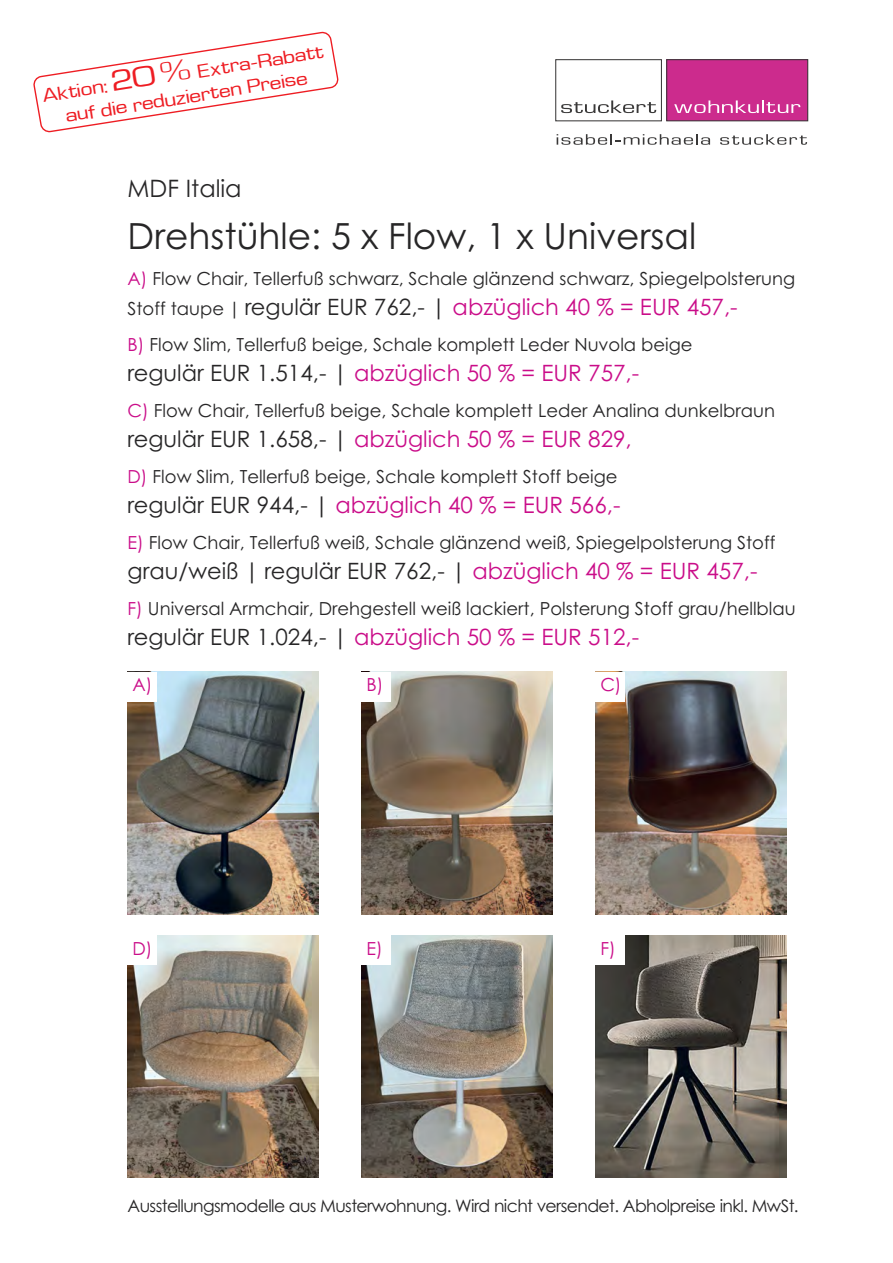
<style>
.page{position:relative;width:893px;height:1263px;background:#fff}
.page>*{position:absolute;margin:0;border:0;box-sizing:border-box;transform-origin:0 0}
.t1{font:36px "Century Gothic";color:#272627}
.t2{font:24px "Century Gothic";color:#272627}
.t3{font:22.5px "Century Gothic";color:#ca0d89}
.t4{font:22.5px "Century Gothic";color:#272627}
.t5{font:19.5px/23.4px "Waukegan LDO Extended";color:#ee1d23;text-align:center}
.t6{font:18px "Century Gothic";color:#272627}
.t7{font:18px "Century Gothic";color:#ca0d89}
.t8{font:17.25px "Century Gothic";letter-spacing:-.035em;color:#272627}
.s1{font-size:30px}
.s2{color:#ca0d89}
.s3{font-size:18px;color:#272627}
.s4{color:#272627}
</style>
<div class="page">
<div style="left:555px;top:59px;width:107px;height:62px;border:1px solid #393838"></div>
<div style="left:667px;top:60px;width:141px;height:61px;background:#cc2b8d"></div>
<div style="left:666px;top:59px;width:142px;height:62px;border:1px solid #393838"></div>
<svg style="left:561px;top:100px;width:95px;height:13px"></svg>
<svg style="left:674px;top:100px;width:126px;height:13px"></svg>
<svg style="left:557px;top:134px;width:153px;height:11px"></svg>
<svg style="left:720px;top:134px;width:87px;height:11px"></svg>
<img style="left:128px;top:672px;width:191px;height:242px">
<img style="left:361px;top:672px;width:192px;height:242px">
<img style="left:595px;top:672px;width:192px;height:242px">
<img style="left:128px;top:935px;width:191px;height:243px">
<img style="left:361px;top:935px;width:192px;height:243px">
<img style="left:595px;top:935px;width:192px;height:243px">
<div style="left:128px;top:672px;width:29px;height:30px;background:#fff"></div>
<div style="left:361px;top:672px;width:30px;height:30px;background:#fff"></div>
<div style="left:595px;top:672px;width:30px;height:30px;background:#fff"></div>
<div style="left:128px;top:935px;width:29px;height:30px;background:#fff"></div>
<div style="left:361px;top:935px;width:30px;height:30px;background:#fff"></div>
<div style="left:595px;top:935px;width:30px;height:30px;background:#fff"></div>
<svg style="left:33px;top:31px;width:306px;height:102px"></svg>
<p class="t5" style="left:41px;top:84px;width:286px;rotate:-9deg">Aktion: <span class="s1">20 %</span> Extra-Rabatt auf die reduzierten Preise</p>
<h2 class="t2" style="left:128px;top:174px;width:116px">MDF Italia</h2>
<h1 class="t1" style="left:128px;top:215px;width:570px">Drehstühle: 5 x Flow, 1 x Universal</h1>
<p class="t6" style="left:128px;top:268px;width:669px"><span class="s2">A)</span> Flow Chair, Tellerfuß schwarz, Schale glänzend schwarz, Spiegelpolsterung</p>
<p class="t3" style="left:128px;top:294px;width:612px"><span class="s3">Stoff taupe |</span> <span class="s4">regulär EUR 762,- |</span> abzüglich 40 % = EUR 457,-</p>
<p class="t6" style="left:128px;top:334px;width:567px"><span class="s2">B)</span> Flow Slim, Tellerfuß beige, Schale komplett Leder Nuvola beige</p>
<p class="t3" style="left:128px;top:360px;width:513px"><span class="s4">regulär EUR 1.514,- |</span> abzüglich 50 % = EUR 757,-</p>
<p class="t6" style="left:128px;top:400px;width:649px"><span class="s2">C)</span> Flow Chair, Tellerfuß beige, Schale komplett Leder Analina dunkelbraun</p>
<p class="t3" style="left:128px;top:426px;width:506px"><span class="s4">regulär EUR 1.658,- |</span> abzüglich 50 % = EUR 829,</p>
<p class="t6" style="left:128px;top:466px;width:491px"><span class="s2">D)</span> Flow Slim, Tellerfuß beige, Schale komplett Stoff beige</p>
<p class="t3" style="left:128px;top:492px;width:494px"><span class="s4">regulär EUR 944,- |</span> abzüglich 40 % = EUR 566,-</p>
<p class="t6" style="left:128px;top:532px;width:649px"><span class="s2">E)</span> Flow Chair, Tellerfuß weiß, Schale glänzend weiß, Spiegelpolsterung Stoff</p>
<p class="t4" style="left:128px;top:558px;width:631px">grau/weiß | regulär EUR 762,- | <span class="s2">abzüglich 40 % = EUR 457,-</span></p>
<p class="t6" style="left:128px;top:598px;width:670px"><span class="s2">F)</span> Universal Armchair, Drehgestell weiß lackiert, Polsterung Stoff grau/hellblau</p>
<p class="t3" style="left:128px;top:624px;width:513px"><span class="s4">regulär EUR 1.024,- |</span> abzüglich 50 % = EUR 512,-</p>
<p class="t7" style="left:133px;top:674px;width:21px">A)</p>
<p class="t7" style="left:366px;top:674px;width:18px">B)</p>
<p class="t7" style="left:600px;top:674px;width:23px">C)</p>
<p class="t7" style="left:133px;top:938px;width:22px">D)</p>
<p class="t7" style="left:366px;top:938px;width:18px">E)</p>
<p class="t7" style="left:600px;top:938px;width:17px">F)</p>
<p class="t8" style="left:128px;top:1196px;width:673px">Ausstellungsmodelle aus Musterwohnung. Wird nicht versendet. Abholpreise inkl. MwSt.</p>
</div>
